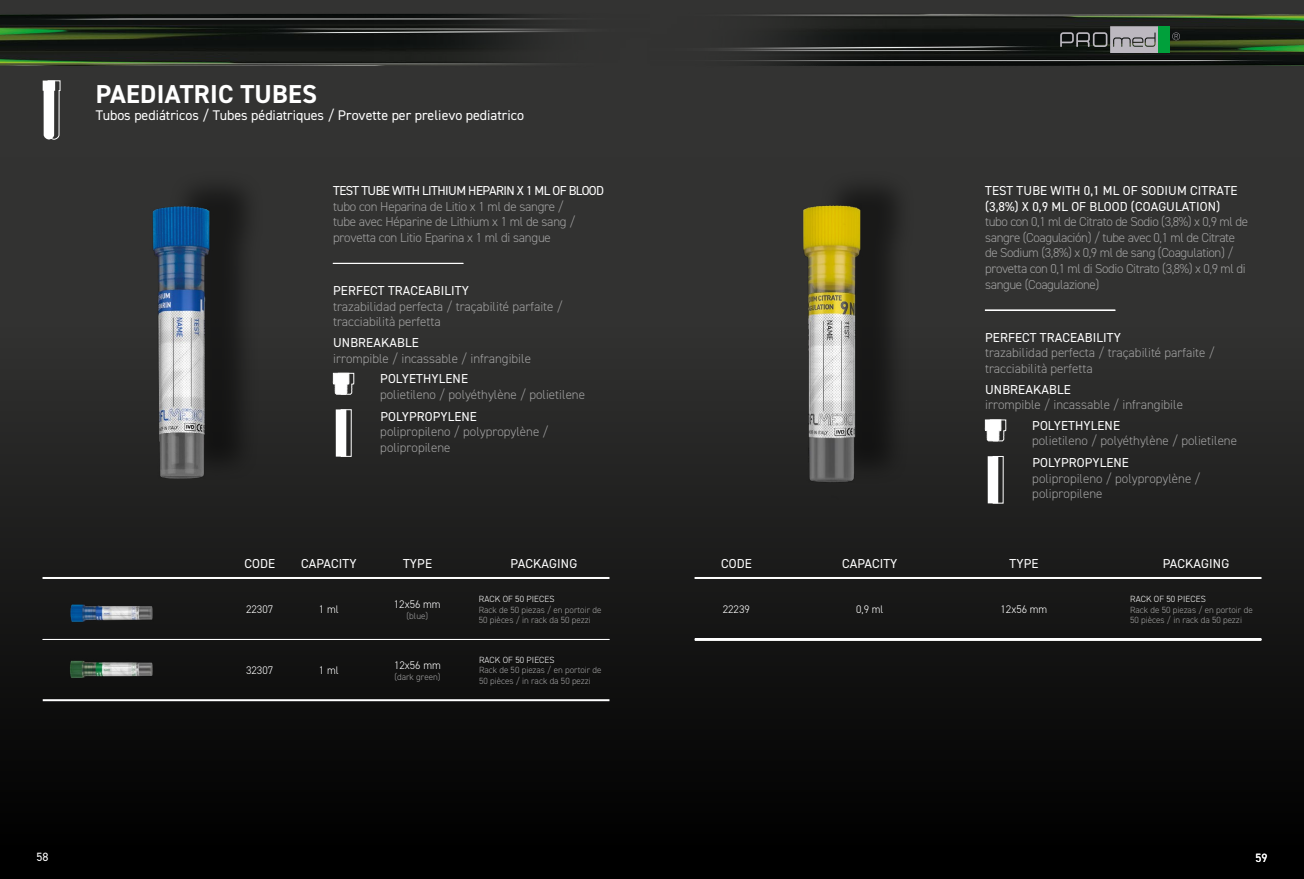
<style>
.page{position:relative;width:1304px;height:879px;background:#333332}
.page>*{position:absolute;margin:0;border:0;box-sizing:border-box;transform-origin:0 0}
.t1{font:700 26px "DIN2014";letter-spacing:.01em;color:#fff}
.t2{font:14px "DIN2014";color:#fff}
.t3{font:300 13px/15.6px "DIN2014";color:#a1a1a1}
.t4{font:13px/15.6px "DIN2014";letter-spacing:.01em;color:#fff}
.t5{font:300 13px/15.6px "DIN2014";letter-spacing:-.03em;color:#a1a1a1}
.t6{font:300 13px/15.6px "DIN2014";letter-spacing:-.02em;color:#a1a1a1}
.t7{font:13px "DIN2014";letter-spacing:-.04em;color:#fff}
.t8{font:12px "DIN2014";color:#fff}
.t9{font:300 11px "DIN2014";color:#fff}
.t10{font:300 9px/10.8px "DIN2014";color:#a1a1a1}
.t11{font:300 9px "DIN2014";letter-spacing:.01em;color:#fff}
</style>
<div class="page">
<div style="left:0;top:157px;width:1304px;height:722px;background:linear-gradient(to bottom,#3b3b3a,#000)"></div>
<img style="left:0;top:14px;width:1304px;height:52px">
<svg style="left:1060px;top:26px;width:98px;height:27px;background:#6a6a6c"></svg>
<div style="left:1158px;top:26px;width:11px;height:27px;background:#00a03b"></div>
<svg style="left:1172px;top:32px;width:8px;height:8px"></svg>
<svg style="left:43px;top:80px;width:18px;height:60px"></svg>
<hr style="left:333px;top:263px;width:130px;height:1px;background:#fff">
<hr style="left:985px;top:310px;width:130px;height:1px;background:#fff">
<div style="left:169px;top:169px;width:96px;height:312px;background:#30302f"></div>
<img style="left:107px;top:157px;width:146px;height:368px">
<div style="left:819px;top:169px;width:97px;height:316px;background:#30302f"></div>
<img style="left:760px;top:157px;width:146px;height:380px">
<hr style="left:43px;top:639px;width:566px;height:1px;background:#fff">
<hr style="left:695px;top:638px;width:566px;height:2px;background:#fff">
<hr style="left:43px;top:577px;width:566px;height:2px;background:#fff">
<hr style="left:695px;top:577px;width:566px;height:2px;background:#fff">
<hr style="left:43px;top:699px;width:566px;height:2px;background:#fff">
<img style="left:43px;top:598px;width:141px;height:31px">
<img style="left:51px;top:651px;width:121px;height:38px">
<svg style="left:336px;top:409px;width:16px;height:48px"></svg>
<svg style="left:988px;top:456px;width:16px;height:48px"></svg>
<svg style="left:333px;top:373px;width:21px;height:22px"></svg>
<svg style="left:985px;top:419px;width:21px;height:22px"></svg>
<h1 class="t1" style="left:96px;top:77px;width:223px">PAEDIATRIC TUBES</h1>
<p class="t2" style="left:96px;top:107px;width:430px">Tubos pediátricos / Tubes pédiatriques / Provette per prelievo pediatrico</p>
<p class="t7" style="left:333px;top:182px;width:272px">TEST TUBE WITH LITHIUM HEPARIN X 1 ML OF BLOOD</p>
<p class="t6" style="left:333px;top:198px;width:244px">tubo con Heparina de Litio x 1 ml de sangre / tube avec Héparine de Lithium x 1 ml de sang / provetta con Litio Eparina x 1 ml di sangue</p>
<p class="t4" style="left:333px;top:283px;width:137px">PERFECT TRACEABILITY</p>
<p class="t3" style="left:333px;top:298px;width:231px">trazabilidad perfecta / traçabilité parfaite / tracciabilità perfetta</p>
<p class="t4" style="left:333px;top:334px;width:87px">UNBREAKABLE</p>
<p class="t3" style="left:333px;top:350px;width:199px">irrompible / incassable / infrangibile</p>
<p class="t4" style="left:380px;top:371px;width:89px">POLYETHYLENE</p>
<p class="t3" style="left:380px;top:386px;width:206px">polietileno / polyéthylène / polietilene</p>
<p class="t4" style="left:380px;top:408px;width:98px">POLYPROPYLENE</p>
<p class="t3" style="left:380px;top:424px;width:170px">polipropileno / polypropylène / polipropilene</p>
<p class="t4" style="left:985px;top:182px;width:254px">TEST TUBE WITH 0,1 ML OF SODIUM CITRATE (3,8%) X 0,9 ML OF BLOOD (COAGULATION)</p>
<p class="t5" style="left:985px;top:214px;width:264px">tubo con 0,1 ml de Citrato de Sodio (3,8%) x 0,9 ml de sangre (Coagulación) / tube avec 0,1 ml de Citrate de Sodium (3,8%) x 0,9 ml de sang (Coagulation) / provetta con 0,1 ml di Sodio Citrato (3,8%) x 0,9 ml di sangue (Coagulazione)</p>
<p class="t4" style="left:985px;top:329px;width:137px">PERFECT TRACEABILITY</p>
<p class="t3" style="left:985px;top:345px;width:231px">trazabilidad perfecta / traçabilité parfaite / tracciabilità perfetta</p>
<p class="t4" style="left:985px;top:381px;width:87px">UNBREAKABLE</p>
<p class="t3" style="left:985px;top:397px;width:199px">irrompible / incassable / infrangibile</p>
<p class="t4" style="left:1032px;top:417px;width:89px">POLYETHYLENE</p>
<p class="t3" style="left:1032px;top:433px;width:206px">polietileno / polyéthylène / polietilene</p>
<p class="t4" style="left:1032px;top:455px;width:98px">POLYPROPYLENE</p>
<p class="t3" style="left:1032px;top:470px;width:170px">polipropileno / polypropylène / polipropilene</p>
<p class="t4" style="left:245px;top:555px;width:32px">CODE</p>
<p class="t4" style="left:301px;top:555px;width:57px">CAPACITY</p>
<p class="t4" style="left:403px;top:555px;width:31px">TYPE</p>
<p class="t4" style="left:511px;top:555px;width:68px">PACKAGING</p>
<p class="t4" style="left:721px;top:555px;width:32px">CODE</p>
<p class="t4" style="left:842px;top:555px;width:57px">CAPACITY</p>
<p class="t4" style="left:1009px;top:555px;width:31px">TYPE</p>
<p class="t4" style="left:1163px;top:555px;width:68px">PACKAGING</p>
<p class="t9" style="left:246px;top:603px;width:28px">22307</p>
<p class="t9" style="left:723px;top:603px;width:28px">22239</p>
<p class="t11" style="left:479px;top:593px;width:77px">RACK OF 50 PIECES</p>
<p class="t10" style="left:479px;top:604px;width:124px">Rack de 50 piezas / en portoir de<br>50 pièces / in rack da 50 pezzi</p>
<p class="t11" style="left:1130px;top:593px;width:77px">RACK OF 50 PIECES</p>
<p class="t10" style="left:1130px;top:604px;width:124px">Rack de 50 piezas / en portoir de<br>50 pièces / in rack da 50 pezzi</p>
<p class="t9" style="left:394px;top:597px;width:48px">12x56 mm</p>
<p class="t10" style="left:407px;top:610px;width:23px">(blue)</p>
<p class="t9" style="left:319px;top:603px;width:21px">1 ml</p>
<p class="t9" style="left:856px;top:603px;width:29px">0,9 ml</p>
<p class="t9" style="left:1001px;top:603px;width:48px">12x56 mm</p>
<p class="t9" style="left:246px;top:663px;width:28px">32307</p>
<p class="t9" style="left:319px;top:663px;width:21px">1 ml</p>
<p class="t9" style="left:394px;top:658px;width:48px">12x56 mm</p>
<p class="t10" style="left:394px;top:671px;width:48px">(dark green)</p>
<p class="t11" style="left:479px;top:654px;width:77px">RACK OF 50 PIECES</p>
<p class="t10" style="left:479px;top:665px;width:124px">Rack de 50 piezas / en portoir de<br>50 pièces / in rack da 50 pezzi</p>
<p class="t8" style="left:37px;top:849px;width:13px">58</p>
<p class="t8" style="left:1255px;top:850px;width:13px">59</p>
</div>
